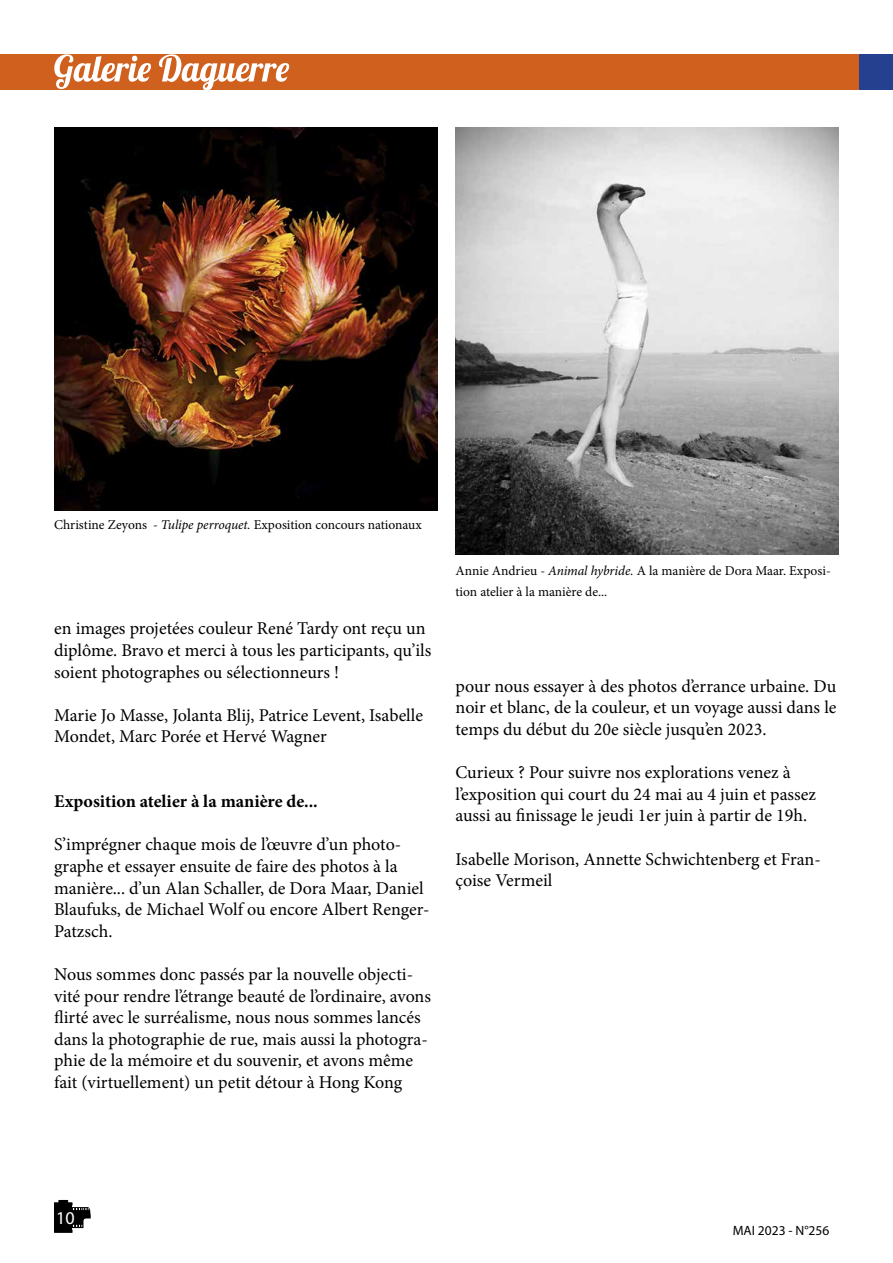
<style>
.page{position:relative;width:893px;height:1263px;background:#fff}
.page>*{position:absolute;margin:0;border:0;box-sizing:border-box;transform-origin:0 0}
.t1{font:18px/21.6px "Minion Pro";letter-spacing:-.005em;color:#000}
.t2{font:700 18px "Minion Pro";color:#000}
.t3{font:18px "Myriad Pro";color:#fff}
.t4{font:13.5px/21px "Minion Pro";color:#000}
.t5{font:13.5px "Myriad Pro";color:#000}
.s1{font-style:italic}
</style>
<div class="page">
<svg style="left:58px;top:1200px;width:33px;height:28px"></svg>
<div style="left:54px;top:1205px;width:18px;height:25px;background:#000"></div>
<hr style="left:54px;top:1202px;width:19px;height:3px;background:#000">
<svg style="left:54px;top:1229px;width:19px;height:4px"></svg>
<div style="left:0;top:54px;width:893px;height:35px;background:#d0601e"></div>
<svg style="left:54px;top:54px;width:235px;height:36px"></svg>
<div style="left:860px;top:54px;width:33px;height:35px;background:#25408f"></div>
<img style="left:455px;top:128px;width:384px;height:426px">
<img style="left:54px;top:128px;width:384px;height:382px">
<p class="t4" style="left:54px;top:514px;width:369px">Christine Zeyons <span class="s1">- Tulipe perroquet.</span> Exposition concours nationaux</p>
<p class="t1" style="left:54px;top:618px;width:379px">en images projetées couleur René Tardy ont reçu un diplôme. Bravo et merci à tous les participants, qu’ils soient photographes ou sélectionneurs !</p>
<p class="t1" style="left:54px;top:704px;width:370px">Marie Jo Masse, Jolanta Blij, Patrice Levent, Isabelle<br>Mondet, Marc Porée et Hervé Wagner</p>
<p class="t2" style="left:54px;top:789px;width:265px">Exposition atelier à la manière de...</p>
<p class="t1" style="left:54px;top:834px;width:377px">S’imprégner chaque mois de l’œuvre d’un photo&shy;graphe et essayer ensuite de faire des photos à la manière... d’un Alan Schaller, de Dora Maar, Daniel Blaufuks, de Michael Wolf ou encore Albert Renger-Patzsch.</p>
<p class="t1" style="left:54px;top:963px;width:378px">Nous sommes donc passés par la nouvelle objecti&shy;vité pour rendre l’étrange beauté de l’ordinaire, avons flirté avec le surréalisme, nous nous sommes lancés dans la photographie de rue, mais aussi la photogra&shy;phie de la mémoire et du souvenir, et avons même fait (virtuellement) un petit détour à Hong Kong</p>
<p class="t4" style="left:455px;top:560px;width:377px">Annie Andrieu - <span class="s1">Animal hybride.</span> A la manière de Dora Maar. Exposi&shy;tion atelier à la manière de...</p>
<p class="t1" style="left:456px;top:675px;width:382px;text-align:justify">pour nous essayer à des photos d’errance urbaine. Du noir et blanc, de la couleur, et un voyage aussi dans le temps du début du 20e siècle jusqu’en 2023.</p>
<p class="t1" style="left:456px;top:762px;width:362px">Curieux ? Pour suivre nos explorations venez à l’exposition qui court du 24 mai au 4 juin et passez aussi au finissage le jeudi 1er juin à partir de 19h.</p>
<p class="t1" style="left:456px;top:848px;width:367px">Isabelle Morison, Annette Schwichtenberg et Fran&shy;çoise Vermeil</p>
<p class="t3" style="left:56px;top:1206px;width:20px">10</p>
<p class="t5" style="left:733px;top:1222px;width:98px">MAI 2023 - N°256</p>
</div>
